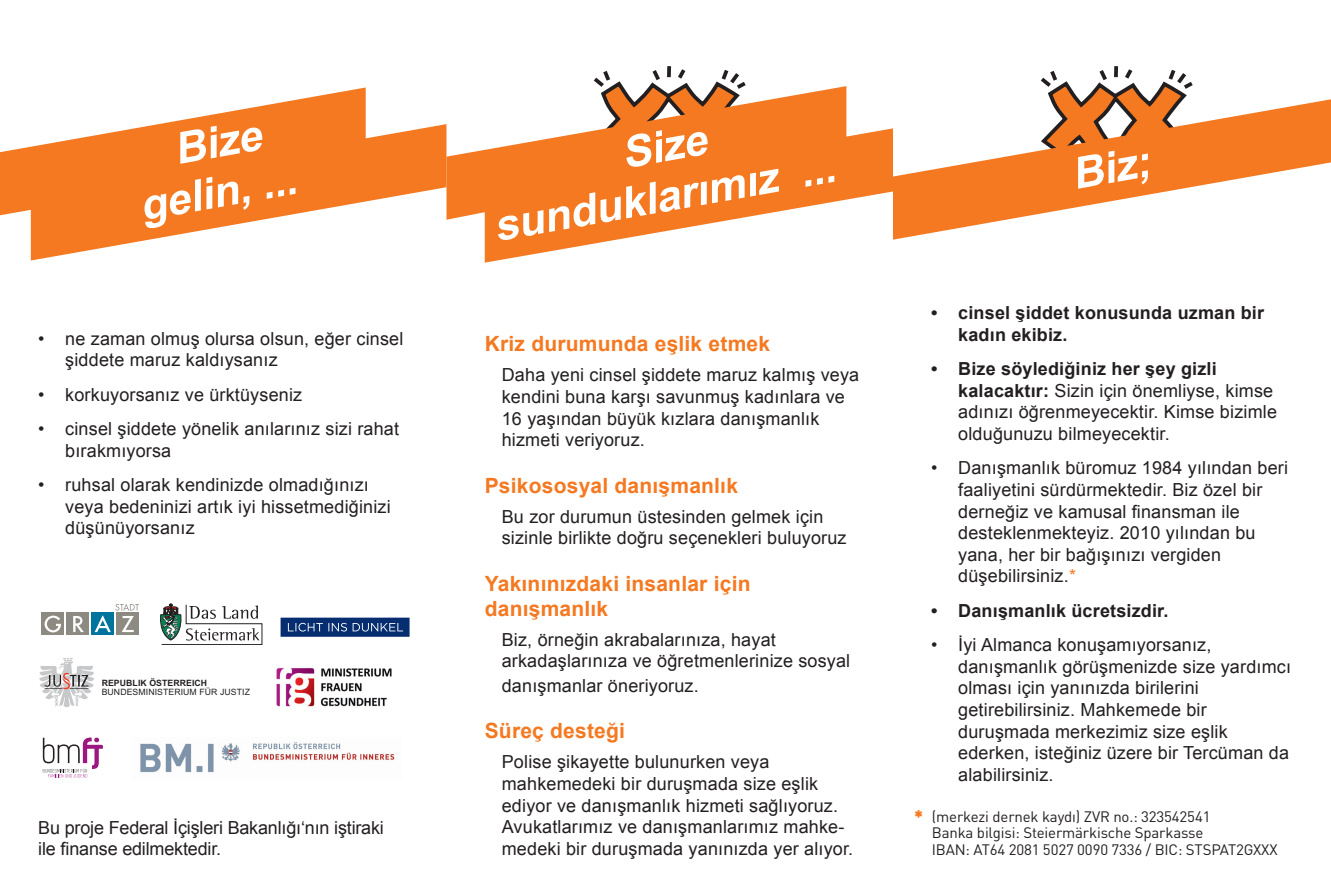
<style>
.page{position:relative;width:1331px;height:893px;background:#fff}
.page>*{position:absolute;margin:0;border:0;box-sizing:border-box;transform-origin:0 0}
.t1{font:italic 700 43.5px/49.5px "Arial";color:#fff;text-align:center}
.t2{font:700 21px/25.2px "Arial";letter-spacing:.01em;color:#f47921}
.t3{font:18px/21.6px "Arial";letter-spacing:.01em;color:#231f20}
.t4{font:700 18px/21.6px "Arial";letter-spacing:.01em;color:#231f20}
.t5{font:18px/21px "Arial";letter-spacing:-.01em;color:#231f20}
.t6{font:900 18px "DINOT";color:#f47921}
.t7{font:15px/16.5px "DINOT";letter-spacing:-.01em;color:#231f20}
.t8{font:8.7px "Arial";letter-spacing:.01em;color:#231f20}
.t9{font:700 8.7px "Arial";letter-spacing:.01em;color:#231f20}
.s1{font-weight:700}
.s2{color:#f47921}
</style>
<div class="page">
<svg style="left:596px;top:66px;width:143px;height:12px"></svg>
<svg style="left:446px;top:78px;width:447px;height:185px;fill:#f47921"></svg>
<svg style="left:0;top:87px;width:366px;height:131px"></svg>
<svg style="left:31px;top:124px;width:415px;height:137px;fill:#f47921"></svg>
<svg style="left:1041px;top:66px;width:152px;height:19px"></svg>
<svg style="left:893px;top:85px;width:438px;height:155px"></svg>
<svg style="left:39px;top:658px;width:55px;height:49px"></svg>
<div style="left:41px;top:613px;width:23px;height:22px;background:#8c8a81"></div>
<div style="left:66px;top:613px;width:23px;height:22px;background:#8c8a81"></div>
<div style="left:91px;top:613px;width:23px;height:22px;background:#00749c"></div>
<div style="left:116px;top:613px;width:23px;height:22px;background:#8c8a81"></div>
<svg style="left:45px;top:616px;width:16px;height:16px"></svg>
<svg style="left:73px;top:616px;width:11px;height:16px"></svg>
<svg style="left:95px;top:604px;width:44px;height:28px"></svg>
<svg style="left:43px;top:737px;width:60px;height:40px"></svg>
<div style="left:281px;top:618px;width:129px;height:19px;background:#052d6f"></div>
<svg style="left:288px;top:623px;width:115px;height:9px"></svg>
<img style="left:276px;top:668px;width:116px;height:39px">
<svg style="left:160px;top:604px;width:102px;height:41px"></svg>
<img style="left:140px;top:742px;width:255px;height:31px">
<h1 class="t1" style="left:127px;top:134px;width:160px;rotate:-10deg">Bize gelin, ...</h1>
<h1 class="t1" style="left:482px;top:154px;width:347px;rotate:-10deg">Size sunduklarımız ...</h1>
<h1 class="t1" style="left:1068px;top:151px;width:80px;rotate:-10deg">Biz;</h1>
<p class="t4" style="left:958px;top:303px;width:307px;text-indent:-27px">• cinsel şiddet konusunda uzman bir kadın ekibiz.</p>
<p class="t3" style="left:958px;top:358px;width:320px;text-indent:-27px"><span class="s1">• Bize söylediğiniz her şey gizli kalacaktır:</span> Sizin için önemliyse, kimse adınızı öğrenmeyecektir. Kimse bizimle olduğunuzu bilmeyecektir.</p>
<p class="t3" style="left:958px;top:457px;width:331px;text-indent:-27px">• Danışmanlık büromuz 1984 yılından beri faaliyetini sürdürmektedir. Biz özel bir derneğiz ve kamusal finansman ile desteklenmekteyiz. 2010 yılından bu yana, her bir bağışınızı vergiden düşebilirsiniz.<span class="s2">*</span></p>
<p class="t4" style="left:931px;top:600px;width:239px">• Danışmanlık ücretsizdir.</p>
<p class="t3" style="left:958px;top:634px;width:334px;text-indent:-27px">• İyi Almanca konuşamıyorsanız, danışmanlık görüşmenizde size yardımcı olması için yanınızda birilerini getirebilirsiniz. Mahkemede bir duruşmada merkezimiz size eşlik ederken, isteğiniz üzere bir Tercüman da alabilirsiniz.</p>
<p class="t3" style="left:65px;top:328px;width:340px;text-indent:-27px">• ne zaman olmuş olursa olsun, eğer cinsel şiddete maruz kaldıysanız</p>
<p class="t3" style="left:38px;top:384px;width:265px">• korkuyorsanız ve ürktüyseniz</p>
<p class="t3" style="left:65px;top:418px;width:335px;text-indent:-27px">• cinsel şiddete yönelik anılarınız sizi rahat bırakmıyorsa</p>
<p class="t3" style="left:65px;top:474px;width:327px;text-indent:-27px">• ruhsal olarak kendinizde olmadığınızı veya bedeninizi artık iyi hissetmediğinizi düşünüyorsanız</p>
<p class="t2" style="left:485px;top:332px;width:287px">Kriz durumunda eşlik etmek</p>
<p class="t3" style="left:502px;top:364px;width:359px">Daha yeni cinsel şiddete maruz kalmış veya kendini buna karşı savunmuş kadınlara ve 16 yaşından büyük kızlara danışmanlık hizmeti veriyoruz.</p>
<p class="t2" style="left:485px;top:473px;width:255px">Psikososyal danışmanlık</p>
<p class="t3" style="left:502px;top:506px;width:346px">Bu zor durumun üstesinden gelmek için sizinle birlikte doğru seçenekleri buluyoruz</p>
<p class="t2" style="left:485px;top:571px;width:267px">Yakınınızdaki insanlar için danışmanlık</p>
<p class="t3" style="left:502px;top:629px;width:350px;line-height:21px">Biz, örneğin akrabalarınıza, hayat arkadaşlarınıza ve öğretmenlerinize sosyal</p>
<p class="t3" style="left:502px;top:675px;width:199px">danışmanlar öneriyoruz.</p>
<p class="t2" style="left:485px;top:719px;width:142px">Süreç desteği</p>
<p class="t3" style="left:502px;top:751px;width:353px">Polise şikayette bulunurken veya mahkemedeki bir duruşmada size eşlik ediyor ve danışmanlık hizmeti sağlıyoruz.<br>Avukatlarımız ve danışmanlarımız mahke&shy;medeki bir duruşmada yanınızda yer alıyor.</p>
<p class="t9" style="left:102px;top:678px;width:107px">REPUBLIK ÖSTERREICH</p>
<p class="t8" style="left:102px;top:686px;width:150px">BUNDESMINISTERIUM FÜR JUSTIZ</p>
<p class="t5" style="left:38px;top:817px;width:347px">Bu proje Federal İçişleri Bakanlığı‘nın iştiraki ile finanse edilmektedir.</p>
<p class="t7" style="left:932px;top:807px;width:347px">(merkezi dernek kaydı) ZVR no.: 323542541<br>Banka bilgisi: Steiermärkische Sparkasse<br>IBAN: AT64 2081 5027 0090 7336 / BIC: STSPAT2GXXX</p>
<p class="t6" style="left:914px;top:804px;width:11px">*</p>
</div>
